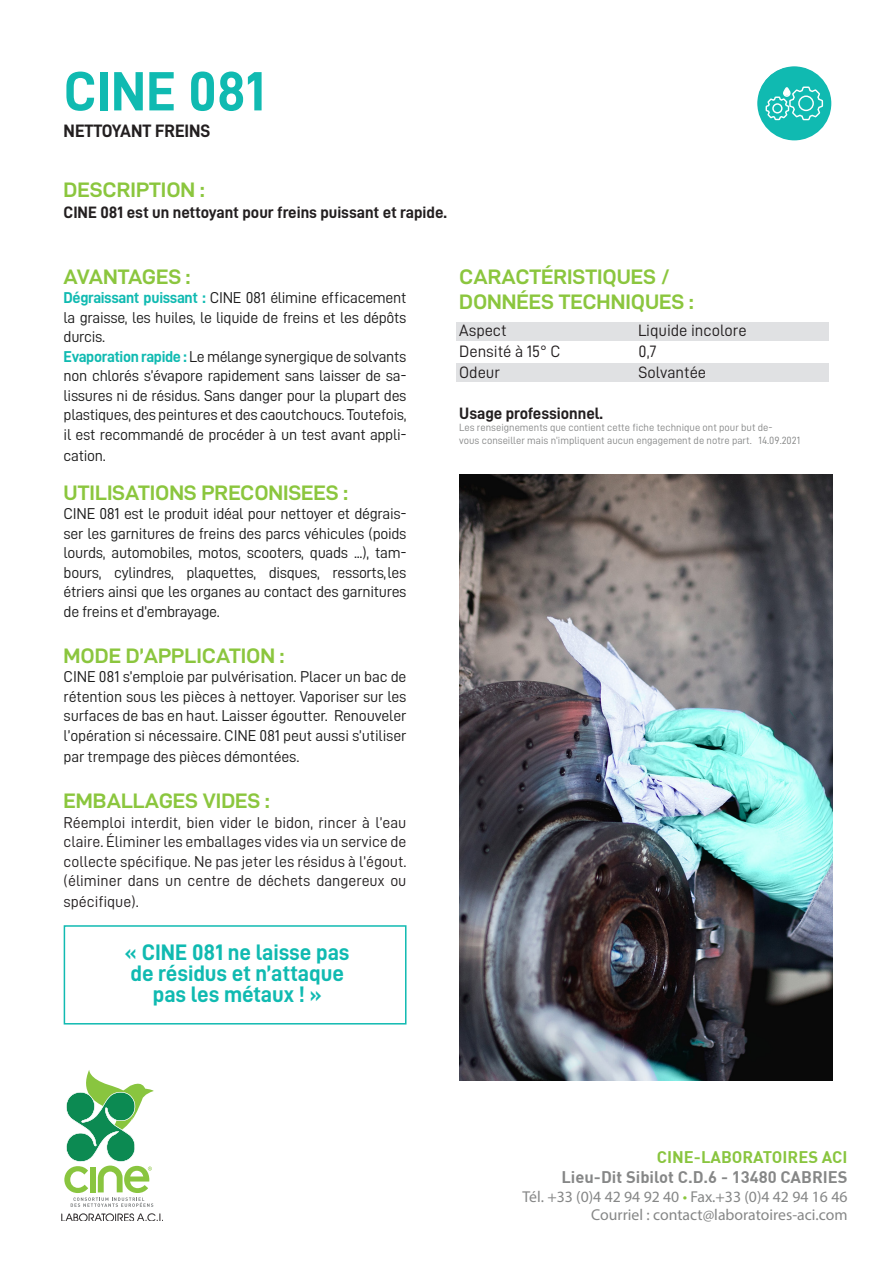
<style>
.page{position:relative;width:893px;height:1263px;background:#fff}
.page>*{position:absolute;margin:0;border:0;box-sizing:border-box;transform-origin:0 0}
.t1{font:55.5px "D DIN Bold";color:#10bab1}
.t2{font:22.5px "D DIN Bold";color:#10bab1}
.t3{font:21px "D DIN Exp Bold";color:#8bc63e}
.t4{font:18px "D DIN Bold";color:#231f20}
.t5{font:16.5px "D DIN Bold";color:#231f20}
.t6{font:16.5px "D DIN";color:#231f20}
.t7{font:700 16.5px "DIN";color:#868787}
.t8{font:700 16.5px "DIN";color:#89c53f}
.t9{font:15.75px/19.5px "D DIN";letter-spacing:-.02em;color:#1c1c1c;text-align:justify}
.t10{font:15.75px/19.5px "D DIN";color:#231f20;text-align:justify}
.t11{font:15.75px/18.9px "Myriad Pro";color:#868787;text-align:right}
.t12{font:10.5px/12.6px "D DIN";color:#868787}
.s1{font-family:"D DIN Bold";color:#10bab1}
.s2{color:#8bc63e}
</style>
<div class="page">
<svg style="left:61px;top:1213px;width:102px;height:8px"></svg>
<svg style="left:64px;top:1070px;width:90px;height:137px"></svg>
<div style="left:456px;top:363px;width:373px;height:18px;background:#e0e1e3"></div>
<div style="left:456px;top:322px;width:373px;height:18px;background:#e0e1e3"></div>
<div style="left:757px;top:66px;width:74px;height:74px;background:#10bab1;border-radius:50%"></div>
<svg style="left:765px;top:86px;width:59px;height:35px"></svg>
<img style="left:459px;top:474px;width:374px;height:606px">
<div style="left:64px;top:925px;width:342px;height:99px;border:2px solid #10bab1"></div>
<p class="t1" style="left:64px;top:61px;width:203px">CINE 081</p>
<p class="t4" style="left:64px;top:121px;width:148px">NETTOYANT FREINS</p>
<p class="t3" style="left:64px;top:178px;width:142px">DESCRIPTION :</p>
<p class="t5" style="left:64px;top:203px;width:385px">CINE 081 est un nettoyant pour freins puissant et rapide.</p>
<p class="t3" style="left:64px;top:265px;width:128px">AVANTAGES :</p>
<p class="t9" style="left:64px;top:288px;width:344px"><span class="s1">Dégraissant puissant :</span> CINE 081 élimine efficacement la graisse, les huiles, le liquide de freins et les dépôts durcis.</p>
<p class="t9" style="left:64px;top:346px;width:344px"><span class="s1">Evaporation rapide :</span> Le mélange synergique de solvants non chlorés s’évapore rapidement sans laisser de sa&shy;lissures ni de résidus. Sans danger pour la plupart des plastiques, des peintures et des caoutchoucs. Toutefois, il est recommandé de procéder à un test avant appli-</p>
<p class="t9" style="left:64px;top:445px;width:44px">cation.</p>
<p class="t3" style="left:64px;top:481px;width:286px">UTILISATIONS PRECONISEES :</p>
<p class="t9" style="left:64px;top:504px;width:344px">CINE 081 est le produit idéal pour nettoyer et dégrais&shy;ser les garnitures de freins des parcs véhicules (poids lourds, automobiles, motos, scooters, quads ...), tam&shy;bours, cylindres, plaquettes, disques, ressorts,les étriers ainsi que les organes au contact des garnitures de freins et d’embrayage.</p>
<p class="t3" style="left:64px;top:644px;width:222px">MODE D’APPLICATION :</p>
<p class="t9" style="left:64px;top:667px;width:344px">CINE 081 s’emploie par pulvérisation. Placer un bac de rétention sous les pièces à nettoyer. Vaporiser sur les surfaces de bas en haut. Laisser égoutter. Renouveler l’opération si nécessaire. CINE 081 peut aussi s’utiliser</p>
<p class="t9" style="left:64px;top:746px;width:237px">par trempage des pièces démontées.</p>
<p class="t3" style="left:64px;top:789px;width:207px">EMBALLAGES VIDES :</p>
<p class="t10" style="left:64px;top:812px;width:344px">Réemploi interdit, bien vider le bidon, rincer à l’eau claire. Éliminer les emballages vides via un service de collecte spécifique. Ne pas jeter les résidus à l’égout. (éliminer dans un centre de déchets dangereux ou</p>
<p class="t10" style="left:64px;top:892px;width:77px">spécifique).</p>
<p class="t2" style="left:125px;top:939px;width:226px">« CINE 081 ne laisse pas</p>
<p class="t2" style="left:131px;top:960px;width:215px">de résidus et n’attaque</p>
<p class="t2" style="left:153px;top:981px;width:170px">pas les métaux ! »</p>
<p class="t3" style="left:459px;top:265px;width:212px">CARACTÉRISTIQUES /</p>
<p class="t3" style="left:459px;top:290px;width:236px">DONNÉES TECHNIQUES :</p>
<p class="t6" style="left:459px;top:321px;width:49px">Aspect</p>
<p class="t6" style="left:638px;top:321px;width:110px">Liquide incolore</p>
<p class="t6" style="left:459px;top:342px;width:103px">Densité à 15° C</p>
<p class="t6" style="left:639px;top:342px;width:20px">0,7</p>
<p class="t6" style="left:459px;top:363px;width:42px">Odeur</p>
<p class="t6" style="left:638px;top:363px;width:69px">Solvantée</p>
<p class="t5" style="left:459px;top:404px;width:145px">Usage professionnel.</p>
<p class="t12" style="left:459px;top:421px;width:342px">Les renseignements que contient cette fiche technique ont pour but de-<br>vous conseiller mais n’impliquent aucun engagement de notre part. 14.09.2021</p>
<p class="t8" style="left:657px;top:1146px;width:192px">CINE-LABORATOIRES ACI</p>
<p class="t7" style="left:561px;top:1166px;width:288px">Lieu-Dit Sibilot C.D.6 - 13480 CABRIES</p>
<p class="t11" style="left:523px;top:1186px;width:326px">Tél. +33 (0)4 42 94 92 40 <span class="s2">•</span> Fax.+33 (0)4 42 94 16 46<br>Courriel : contact@laboratoires-aci.com</p>
</div>
